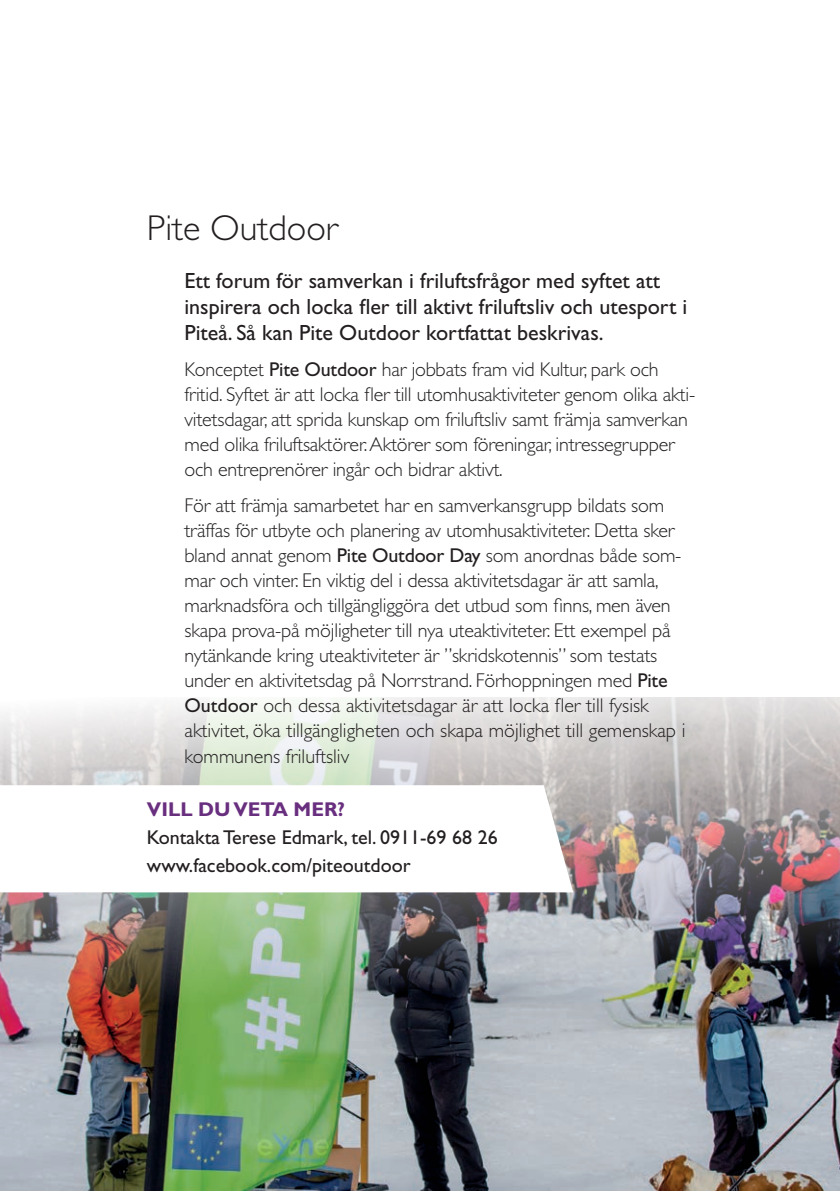
<style>
.page{position:relative;width:840px;height:1191px;background:#fff}
.page>*{position:absolute;margin:0;border:0;box-sizing:border-box;transform-origin:0 0}
.t1{font:300 36px "Gill Sans Std";color:#231f20}
.t2{font:22px/26px "Gill Sans Std";color:#231f20}
.t3{font:300 20px/25px "Gill Sans Std";letter-spacing:-.01em;color:#231f20}
.t4{font:20px/28px "Gill Sans Std";color:#231f20}
.s1{font-weight:400}
.s2{font-weight:700;color:#692f7f}
</style>
<div class="page">
<img style="left:0;top:697px;width:839px;height:494px">
<svg style="left:0;top:785px;width:573px;height:107px"></svg>
<h2 class="t1" style="left:147px;top:208px;width:192px">Pite Outdoor</h2>
<p class="t2" style="left:184px;top:267px;width:504px">Ett forum för samverkan i friluftsfrågor med syftet att inspirera och locka fer till aktivt friluftsliv och utesport i<br>Piteå. Så kan Pite Outdoor kortfattat beskrivas.</p>
<p class="t3" style="left:184px;top:357px;width:512px">Konceptet <span class="s1">Pite Outdoor</span> har jobbats fram vid Kultur, park och fritid. Syftet är att locka fer till utomhusaktiviteter genom olika akti&shy;vitetsdagar, att sprida kunskap om friluftsliv samt främja samverkan med olika friluftsaktörer.Aktörer som föreningar, intressegrupper och entreprenörer ingår och bidrar aktivt.</p>
<p class="t3" style="left:184px;top:493px;width:502px">För att främja samarbetet har en samverkansgrupp bildats som träffas för utbyte och planering av utomhusaktiviteter. Detta sker bland annat genom <span class="s1">Pite Outdoor Day</span> som anordnas både som&shy;mar och vinter. En viktig del i dessa aktivitetsdagar är att samla, marknadsföra och tillgängliggöra det utbud som fnns, men även skapa prova-på möjligheter till nya uteaktiviteter. Ett exempel på nytänkande kring uteaktiviteter är ”skridskotennis” som testats under en aktivitetsdag på Norrstrand. Förhoppningen med <span class="s1">Pite Outdoor</span> och dessa aktivitetsdagar är att locka fer till fysisk aktivitet, öka tillgängligheten och skapa möjlighet till gemenskap i kommunens friluftsliv</p>
<p class="t4" style="left:147px;top:795px;width:352px"><span class="s2">VILL DU VETA MER?<br></span>Kontakta Terese Edmark, tel. 0911-69 68 26 www.facebook.com/piteoutdoor</p>
</div>
